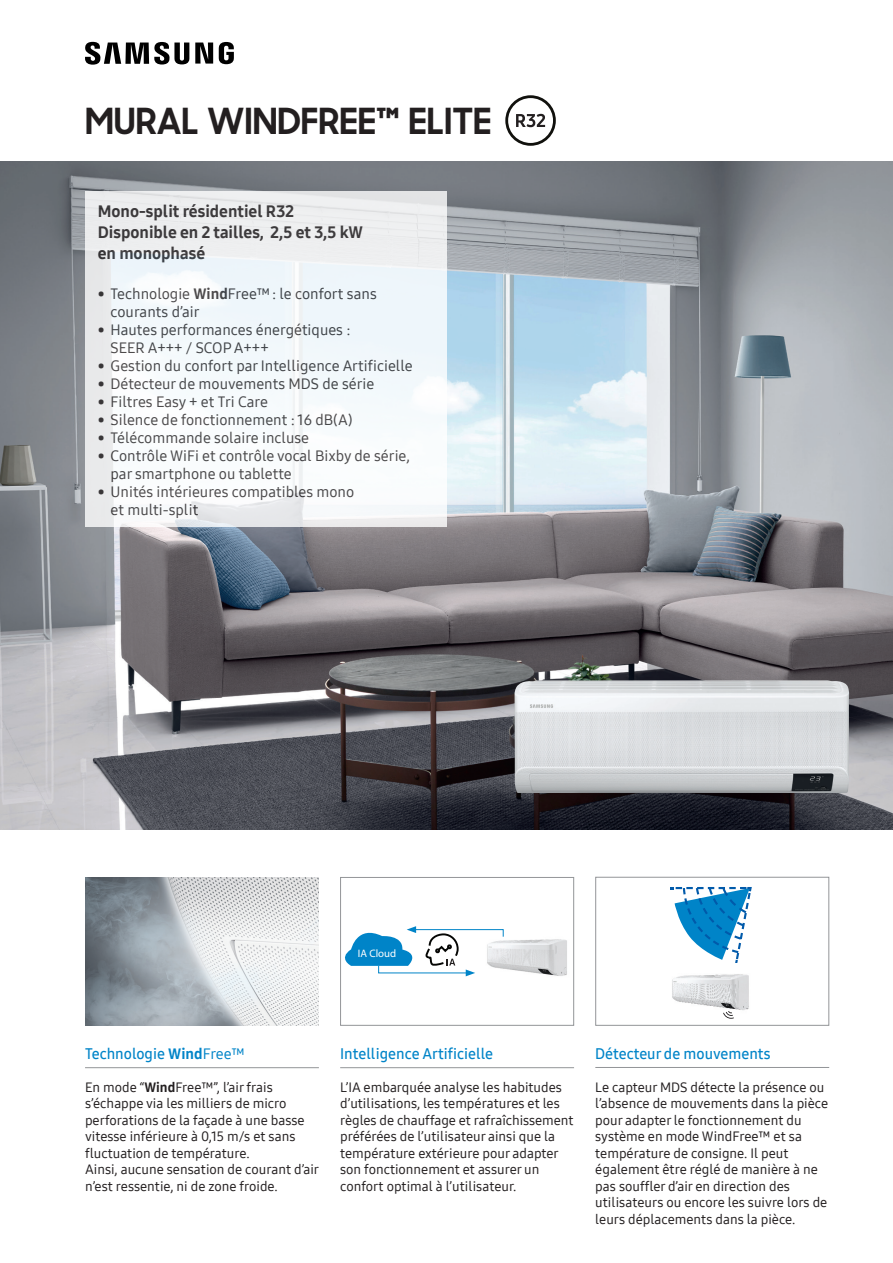
<style>
.page{position:relative;width:893px;height:1263px;background:#fff}
.page>*{position:absolute;margin:0;border:0;box-sizing:border-box;transform-origin:0 0}
.Product_name{font:700 36px "Samsung Sharp Sans";color:#231f20}
.t1{font:16.5px/21px "Samsung One 800";color:#231f20}
.t2{font:15px/18px "Samsung One 500";color:#231f20}
.Heading_Small{font:15px "Samsung One 600";color:#0084c8}
.Bodytext_Small{font:13.5px/16.5px "Samsung One 500";color:#231f20}
.t3{font:10.8px "Myriad Pro";color:#fff}
.s1{font-family:"Samsung One 800"}
.s2{font-family:"Samsung One 500"}
</style>
<div class="page">
<svg style="left:85px;top:42px;width:149px;height:23px"></svg>
<img style="left:0;top:162px;width:893px;height:667px">
<img style="left:85px;top:877px;width:234px;height:149px">
<hr style="left:85px;top:1067px;width:234px;height:1px;background:#939598">
<hr style="left:340px;top:1067px;width:234px;height:1px;background:#939598">
<svg style="left:85px;top:191px;width:361px;height:336px;fill:#f1f7fb"></svg>
<div style="left:340px;top:877px;width:234px;height:149px;border:1px solid #939598"></div>
<hr style="left:595px;top:1067px;width:234px;height:1px;background:#939598">
<svg style="left:671px;top:887px;width:81px;height:76px"></svg>
<img style="left:672px;top:974px;width:77px;height:36px">
<svg style="left:723px;top:1011px;width:11px;height:8px"></svg>
<div style="left:595px;top:877px;width:234px;height:149px;border:1px solid #939598"></div>
<img style="left:514px;top:680px;width:335px;height:113px">
<svg style="left:516px;top:114px;width:29px;height:13px"></svg>
<div style="left:505px;top:95px;width:51px;height:51px;border:3px solid #11110d;border-radius:50%"></div>
<img style="left:504px;top:939px;width:63px;height:37px">
<svg style="left:345px;top:926px;width:159px;height:50px"></svg>
<p class="Product_name" style="left:85px;top:94px;width:408px">MURAL WINDFREE™ ELITE</p>
<p class="t1" style="left:98px;top:200px;width:266px">Mono-split résidentiel R32<br>Disponible en 2 tailles, 2,5 et 3,5 kW en monophasé</p>
<p class="t2" style="left:111px;top:284px;width:268px;text-indent:-13px">• Technologie <span class="s1">Wind</span>Free™ : le confort sans courants d’air</p>
<p class="t2" style="left:111px;top:320px;width:242px;text-indent:-13px">• Hautes performances énergétiques :<br>SEER A+++ / SCOP A+++</p>
<p class="t2" style="left:98px;top:356px;width:316px">• Gestion du confort par Intelligence Artificielle</p>
<p class="t2" style="left:98px;top:374px;width:278px">• Détecteur de mouvements MDS de série</p>
<p class="t2" style="left:98px;top:392px;width:172px">• Filtres Easy + et Tri Care</p>
<p class="t2" style="left:98px;top:410px;width:256px">• Silence de fonctionnement : 16 dB(A)</p>
<p class="t2" style="left:98px;top:428px;width:213px">• Télécommande solaire incluse</p>
<p class="t2" style="left:111px;top:446px;width:301px;text-indent:-13px">• Contrôle WiFi et contrôle vocal Bixby de série, par smartphone ou tablette</p>
<p class="t2" style="left:111px;top:482px;width:245px;text-indent:-13px">• Unités intérieures compatibles mono et multi-split</p>
<p class="t3" style="left:358px;top:946px;width:40px">IA Cloud</p>
<p class="Heading_Small" style="left:85px;top:1043px;width:161px">Technologie <span class="s1">Wind</span><span class="s2">Free™</span></p>
<p class="Bodytext_Small" style="left:85px;top:1079px;width:236px">En mode “<span class="s1">Wind</span>Free™”, l’air frais s’échappe via les milliers de micro perforations de la façade à une basse vitesse inférieure à 0,15 m/s et sans fluctuation de température.<br>Ainsi, aucune sensation de courant d’air n’est ressentie, ni de zone froide.</p>
<p class="Heading_Small" style="left:340px;top:1043px;width:154px">Intelligence Artificielle</p>
<p class="Bodytext_Small" style="left:340px;top:1079px;width:235px">L’IA embarquée analyse les habitudes d’utilisations, les températures et les règles de chauffage et rafraîchissement préférées de l’utilisateur ainsi que la température extérieure pour adapter son fonctionnement et assurer un confort optimal à l’utilisateur.</p>
<p class="Heading_Small" style="left:595px;top:1043px;width:177px">Détecteur de mouvements</p>
<p class="Bodytext_Small" style="left:595px;top:1078px;width:234px">Le capteur MDS détecte la présence ou l’absence de mouvements dans la pièce pour adapter le fonctionnement du système en mode WindFree™ et sa température de consigne. Il peut également être réglé de manière à ne pas souffler d’air en direction des utilisateurs ou encore les suivre lors de leurs déplacements dans la pièce.</p>
</div>
